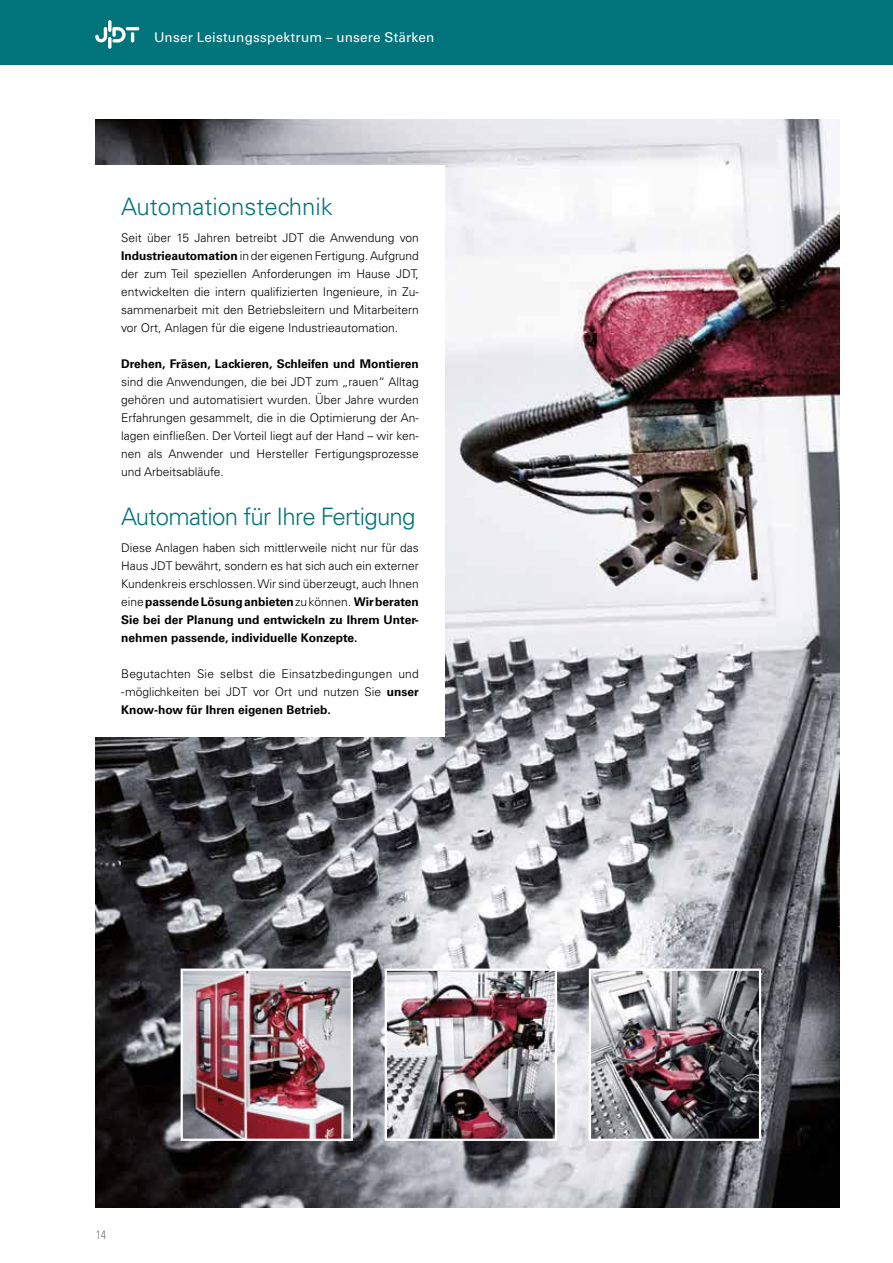
<style>
.page{position:relative;width:893px;height:1263px;background:#fff}
.page>*{position:absolute;margin:0;border:0;box-sizing:border-box;transform-origin:0 0}
.t1{font:300 24px "Univers LT Std";letter-spacing:-.03em;color:#00747a}
.t2{font:300 24px "Univers LT Std";color:#00747a}
.t3{font:13.5px "Univers LT Std";letter-spacing:.015em;color:#fff}
.t4{font:300 12px/18px "Univers LT Std";color:#000;text-align:justify}
.t5{font:700 12px "Univers LT Std";color:#000}
.t6{font:300 condensed 12px "Univers LT Std";color:#757473}
.s1{font-weight:700}
</style>
<div class="page">
<div style="left:0;top:0;width:893px;height:65px;background:#00747a"></div>
<svg style="left:108px;top:20px;width:4px;height:12px"></svg>
<svg style="left:108px;top:37px;width:4px;height:12px"></svg>
<svg style="left:95px;top:27px;width:44px;height:16px"></svg>
<img style="left:96px;top:119px;width:744px;height:1088px">
<div style="left:89px;top:166px;width:355px;height:571px;background:#fff"></div>
<img style="left:184px;top:971px;width:166px;height:167px">
<div style="left:181px;top:968px;width:172px;height:173px;border:2px solid #fff"></div>
<img style="left:388px;top:971px;width:166px;height:167px">
<div style="left:385px;top:968px;width:172px;height:173px;border:2px solid #fff"></div>
<img style="left:592px;top:971px;width:166px;height:167px">
<div style="left:589px;top:968px;width:172px;height:173px;border:2px solid #fff"></div>
<p class="t3" style="left:154px;top:29px;width:282px">Unser Leistungsspektrum – unsere Stärken</p>
<h1 class="t2" style="left:121px;top:192px;width:213px">Automationstechnik</h1>
<p class="t4" style="left:121px;top:228px;width:299px">Seit über 15 Jahren betreibt JDT die Anwendung von <span class="s1">Industrieautomation</span> in der eigenen Fertigung. Aufgrund der zum Teil speziellen Anforderungen im Hause JDT, entwickelten die intern qualifizierten Ingenieure, in Zu&shy;sammenarbeit mit den Betriebsleitern und Mitarbeitern vor Ort, Anlagen für die eigene Industrieautomation.</p>
<p class="t5" style="left:121px;top:356px;width:299px">Drehen, Fräsen, Lackieren, Schleifen und Montieren</p>
<p class="t4" style="left:121px;top:372px;width:299px">sind die Anwendungen, die bei JDT zum „rauen“ Alltag gehören und automatisiert wurden. Über Jahre wurden Erfahrungen gesammelt, die in die Optimierung der An&shy;lagen einfließen. Der Vorteil liegt auf der Hand – wir ken&shy;nen als Anwender und Hersteller Fertigungsprozesse und Arbeitsabläufe.</p>
<h1 class="t1" style="left:121px;top:502px;width:296px">Automation für Ihre Fertigung</h1>
<p class="t4" style="left:121px;top:538px;width:299px">Diese Anlagen haben sich mittlerweile nicht nur für das Haus JDT bewährt, sondern es hat sich auch ein externer Kundenkreis erschlossen. Wir sind überzeugt, auch Ihnen eine <span class="s1">passende Lösung anbieten</span> zu können. <span class="s1">Wir beraten Sie bei der Planung und entwickeln zu Ihrem Unter&shy;nehmen passende, individuelle Konzepte.</span></p>
<p class="t4" style="left:121px;top:664px;width:299px">Begutachten Sie selbst die Einsatzbedingungen und -möglichkeiten bei JDT vor Ort und nutzen Sie <span class="s1">unser Know-how für Ihren eigenen Betrieb.</span></p>
<p class="t6" style="left:96px;top:1227px;width:12px">14</p>
</div>
